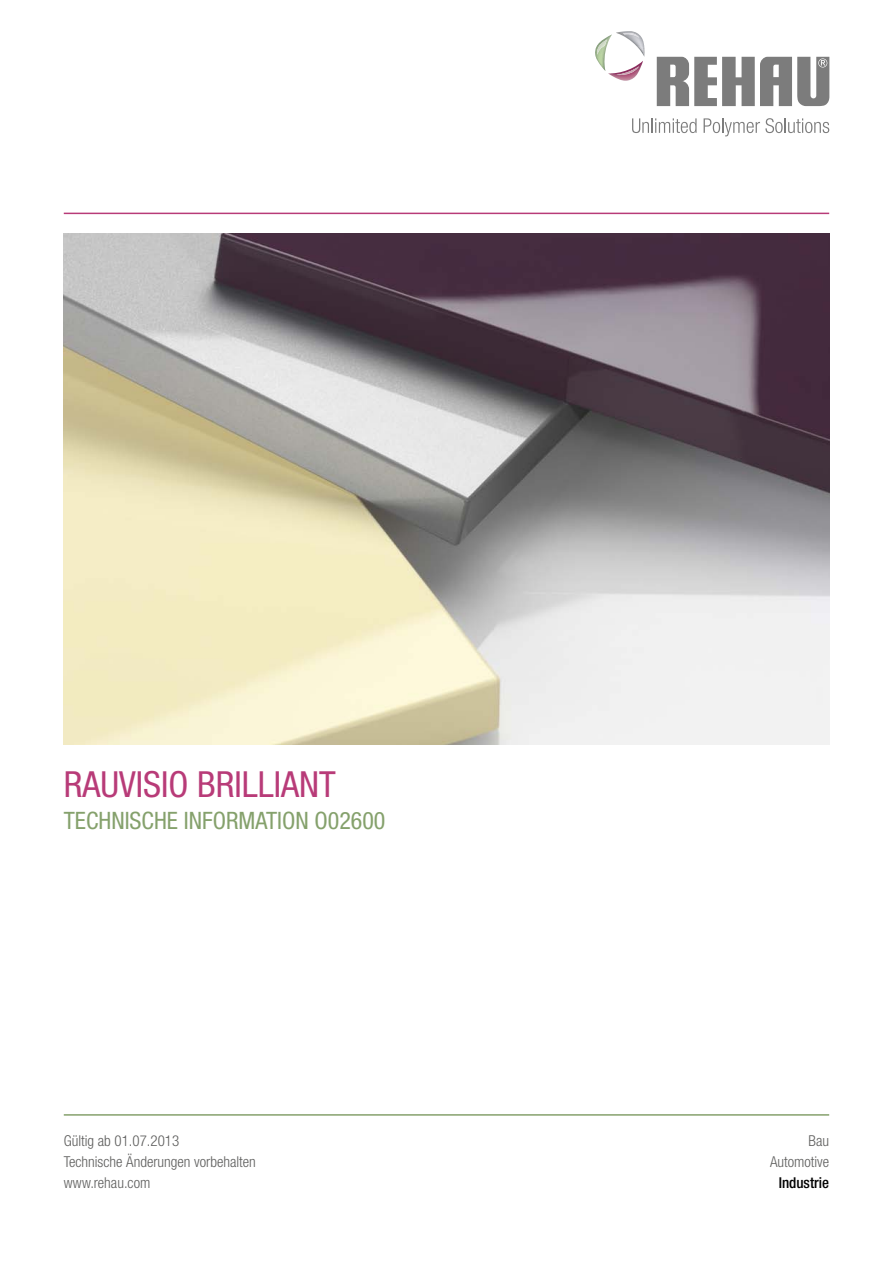
<style>
.page{position:relative;width:893px;height:1263px;background:#fff}
.page>*{position:absolute;margin:0;border:0;box-sizing:border-box;transform-origin:0 0}
.t1{font:condensed 36px "Helvetica Neue LTW1 G";color:#b83b78}
.t2{font:condensed 24px "Helvetica Neue LTW1 G";color:#85a16c}
.t3{font:300 condensed 15px/21px "Helvetica Neue LTW1 G";color:#5e5e5d;text-align:right}
.t4{font:500 condensed 15px "Helvetica Neue LTW1 G";color:#000}
</style>
<div class="page">
<hr style="left:64px;top:213px;width:765px;height:1px;background:#b83b78">
<hr style="left:64px;top:1114px;width:765px;height:2px;background:#85a16c">
<svg style="left:632px;top:118px;width:65px;height:15px"></svg>
<svg style="left:704px;top:118px;width:125px;height:18px"></svg>
<svg style="left:657px;top:57px;width:172px;height:49px"></svg>
<svg style="left:595px;top:31px;width:49px;height:50px"></svg>
<img style="left:597px;top:39px;width:10px;height:16px">
<img style="left:616px;top:66px;width:23px;height:9px">
<img style="left:623px;top:33px;width:16px;height:5px">
<img style="left:64px;top:234px;width:765px;height:510px">
<h1 class="t1" style="left:64px;top:763px;width:274px">RAUVISIO BRILLIANT</h1>
<h2 class="t2" style="left:64px;top:806px;width:323px">TECHNISCHE INFORMATION O02600</h2>
<p class="t3" style="left:64px;top:1130px;width:194px;text-align:left">Gültig ab 01.07.2013<br>Technische Änderungen vorbehalten www.rehau.com</p>
<p class="t3" style="left:770px;top:1130px;width:61px">Bau<br>Automotive</p>
<p class="t4" style="left:779px;top:1174px;width:52px">Industrie</p>
</div>
